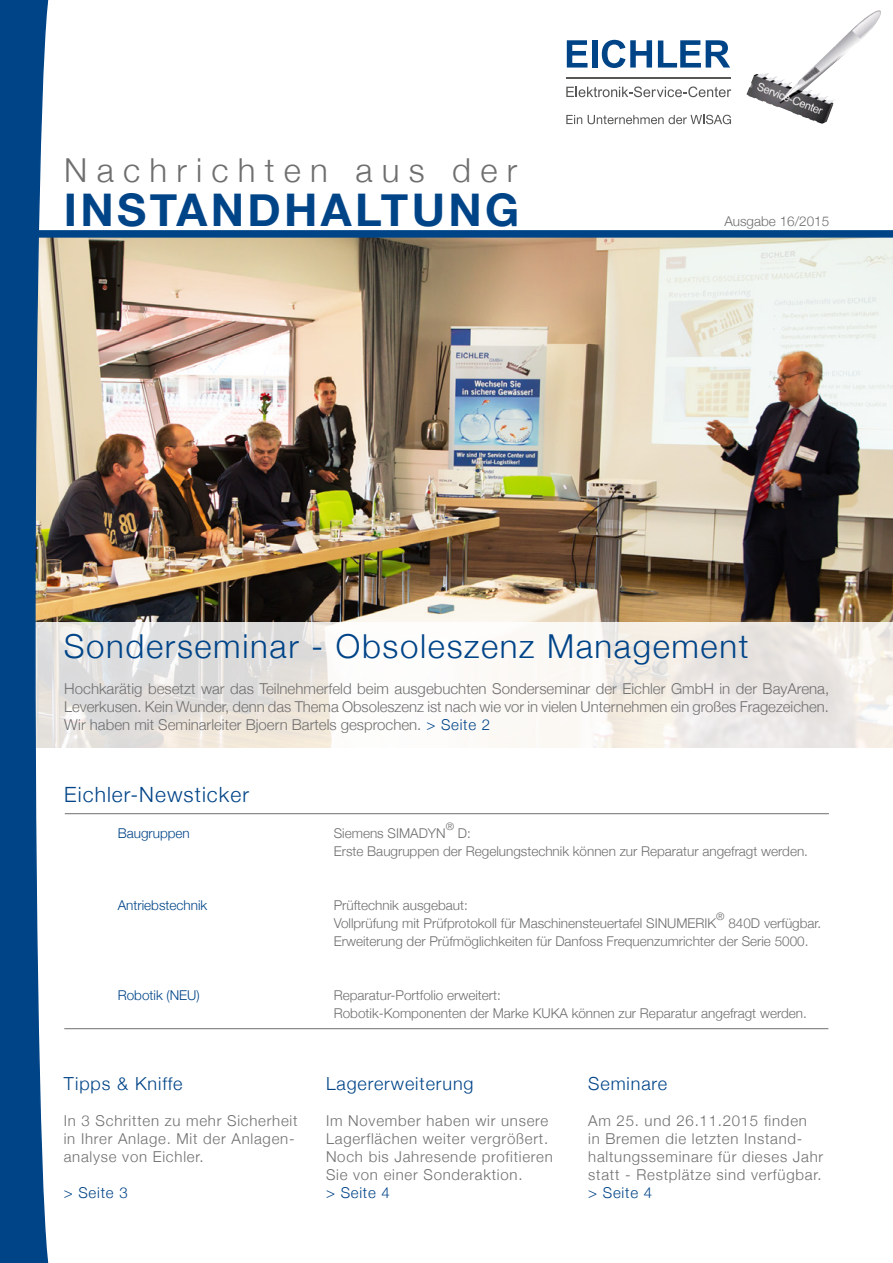
<style>
.page{position:relative;width:893px;height:1263px;background:#fff}
.page>*{position:absolute;margin:0;border:0;box-sizing:border-box;transform-origin:0 0}
.t1{font:700 45px "Helvetica Neue";letter-spacing:.075em;color:#048}
.t2{font:300 33px "Helvetica Neue";letter-spacing:.05em;color:#048}
.t3{font:300 33px "Helvetica Neue";letter-spacing:.28em;color:#706f6f}
.t4{font:300 21px "Helvetica Neue";letter-spacing:.05em;color:#048}
.t5{font:300 18px "Helvetica Neue";letter-spacing:.05em;color:#048}
.t6{font:300 15px/18px "Helvetica Neue";letter-spacing:.05em;color:#706f6f}
.t7{font:300 15px "Helvetica Neue";letter-spacing:.05em;color:#048}
.t8{font:300 13.5px/18px "Helvetica Neue";color:#706f6f}
.t9{font:300 13.5px "Helvetica Neue";color:#048}
.t10{font:300 10.5px "Helvetica Neue";color:#706f6f}
.s1{color:#048}
</style>
<div class="page">
<img style="left:52px;top:238px;width:841px;height:384px">
<svg style="left:52px;top:622px;width:841px;height:126px"></svg>
<svg style="left:0;top:0;width:52px;height:1263px;background:#36699b"></svg>
<div style="left:0;top:230px;width:893px;height:8px;background:#048"></div>
<svg style="left:567px;top:40px;width:20px;height:28px"></svg>
<div style="left:592px;top:40px;width:5px;height:28px;background:#048"></div>
<svg style="left:602px;top:40px;width:50px;height:28px"></svg>
<svg style="left:658px;top:40px;width:72px;height:28px"></svg>
<svg style="left:566px;top:86px;width:165px;height:11px"></svg>
<hr style="left:566px;top:77px;width:165px;height:2px;background:#575756">
<svg style="left:566px;top:115px;width:16px;height:9px"></svg>
<svg style="left:588px;top:115px;width:143px;height:9px"></svg>
<img style="left:746px;top:10px;width:135px;height:114px">
<hr style="left:65px;top:813px;width:764px;height:1px;background:#706f6f">
<hr style="left:64px;top:1028px;width:764px;height:1px;background:#706f6f">
<h2 class="t3" style="left:64px;top:144px;width:455px">Nachrichten aus der</h2>
<h1 class="t1" style="left:64px;top:174px;width:457px">INSTANDHALTUNG</h1>
<p class="t8" style="left:724px;top:211px;width:106px">Ausgabe 16/2015</p>
<h2 class="t2" style="left:64px;top:619px;width:686px">Sonderseminar - Obsoleszenz Management</h2>
<p class="t6" style="left:64px;top:678px;width:766px;text-align:justify">Hochkarätig besetzt war das Teilnehmerfeld beim ausgebuchten Sonderseminar der Eichler GmbH in der BayArena, Leverkusen. Kein Wunder, denn das Thema Obsoleszenz ist nach wie vor in vielen Unternehmen ein großes Fragezeichen.<br>Wir haben mit Seminarleiter Bjoern Bartels gesprochen. <span class="s1">&gt; Seite 2</span></p>
<h3 class="t4" style="left:64px;top:777px;width:186px">Eichler-Newsticker</h3>
<p class="t10" style="left:446px;top:818px;width:10px">®</p>
<p class="t8" style="left:334px;top:823px;width:476px;text-indent:124px">D:<br>Erste Baugruppen der Regelungstechnik können zur Reparatur angefragt werden.</p>
<p class="t9" style="left:118px;top:822px;width:74px">Baugruppen</p>
<p class="t8" style="left:334px;top:823px;width:113px">Siemens SIMADYN</p>
<p class="t9" style="left:118px;top:894px;width:91px">Antriebstechnik</p>
<p class="t8" style="left:334px;top:895px;width:384px">Prüftechnik ausgebaut:<br>Vollprüfung mit Prüfprotokoll für Maschinensteuertafel SINUMERIK</p>
<p class="t10" style="left:716px;top:908px;width:10px">®</p>
<p class="t8" style="left:334px;top:913px;width:489px;text-indent:395px">840D verfügbar.<br>Erweiterung der Prüfmöglichkeiten für Danfoss Frequenzumrichter der Serie 5000.</p>
<p class="t9" style="left:118px;top:984px;width:84px">Robotik (NEU)</p>
<p class="t8" style="left:334px;top:985px;width:474px">Reparatur-Portfolio erweitert:<br>Robotik-Komponenten der Marke KUKA können zur Reparatur angefragt werden.</p>
<p class="t5" style="left:64px;top:1069px;width:120px">Tipps &amp; Kniffe</p>
<p class="t5" style="left:326px;top:1069px;width:149px">Lagererweiterung</p>
<p class="t5" style="left:588px;top:1069px;width:81px">Seminare</p>
<p class="t6" style="left:64px;top:1110px;width:235px">In 3 Schritten zu mehr Sicherheit in Ihrer Anlage. Mit der Anlagen&shy;analyse von Eichler.</p>
<p class="t7" style="left:64px;top:1180px;width:65px">&gt; Seite 3</p>
<p class="t6" style="left:326px;top:1110px;width:228px">Im November haben wir unsere<br>Lagerflächen weiter vergrößert.<br>Noch bis Jahresende profitieren<br>Sie von einer Sonderaktion.</p>
<p class="t7" style="left:326px;top:1180px;width:65px">&gt; Seite 4</p>
<p class="t6" style="left:588px;top:1110px;width:236px">Am 25. und 26.11.2015 finden<br>in Bremen die letzten Instand&shy;haltungsseminare für dieses Jahr statt - Restplätze sind verfügbar.</p>
<p class="t7" style="left:588px;top:1180px;width:65px">&gt; Seite 4</p>
</div>
